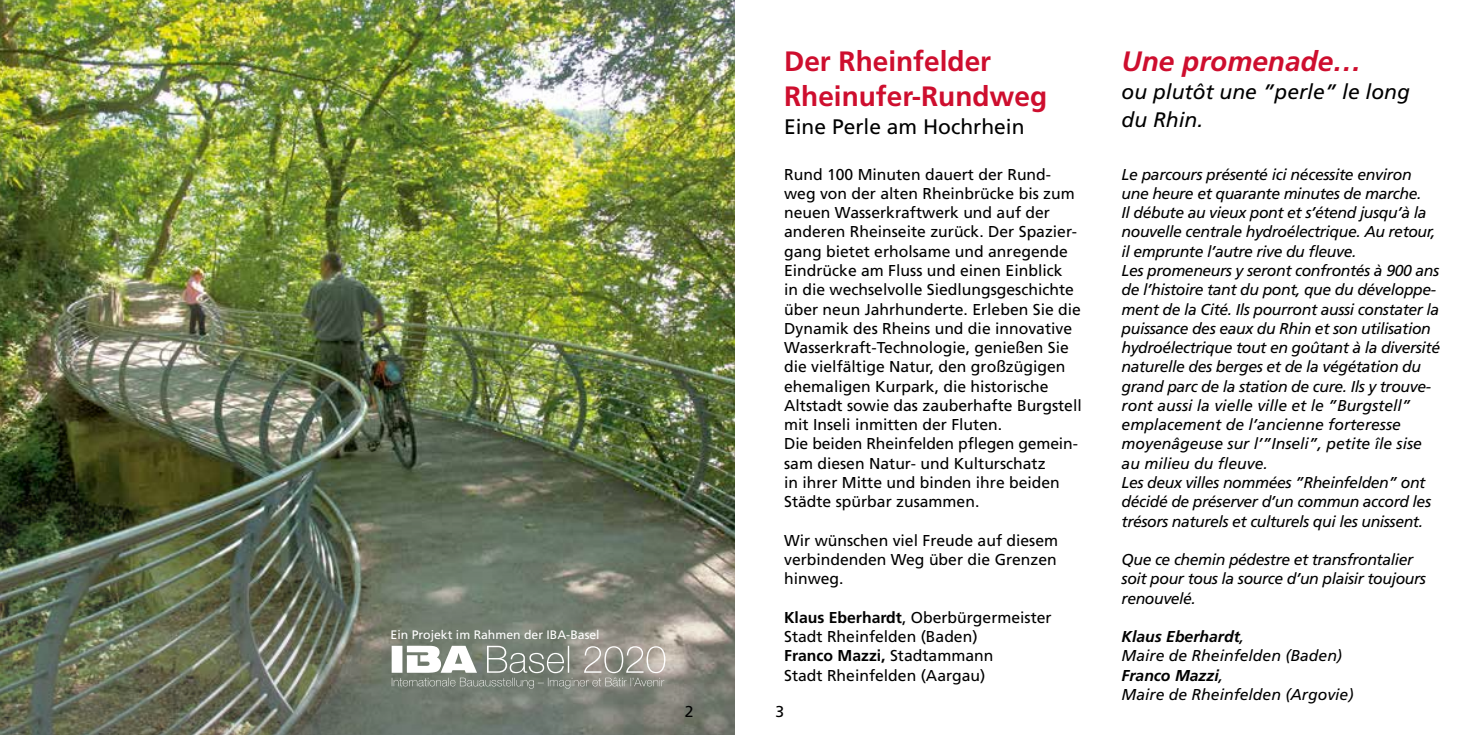
<style>
.page{position:relative;width:1469px;height:735px;background:#fff}
.page>*{position:absolute;margin:0;border:0;box-sizing:border-box;transform-origin:0 0}
.t1{font:700 28px/35px "Frutiger CE";color:#ce0e2e}
.t2{font:italic 700 28px "Frutiger CE";color:#ce0e2e}
.t3{font:italic 21px/28px "Frutiger CE";color:#000}
.t4{font:21px "Frutiger CE";color:#000}
.t5{font:italic 15.75px/19.2px "Frutiger";letter-spacing:-.025em;color:#000}
.t6{font:15.75px/19.2px "Frutiger";color:#000}
.t7{font:italic 15.75px/19.2px "Frutiger";color:#000}
.t8{font:12.25px "Frutiger";color:#fff}
.s1{font-weight:700}
</style>
<div class="page">
<img style="left:0;top:0;width:734px;height:314px">
<img style="left:0;top:314px;width:734px;height:420px">
<svg style="left:391px;top:645px;width:274px;height:43px"></svg>
<p class="t8" style="left:390px;top:626px;width:210px">Ein Projekt im Rahmen der IBA-Basel</p>
<h1 class="t1" style="left:784px;top:44px;width:264px">Der Rheinfelder<br>Rheinufer-Rundweg</h1>
<h2 class="t4" style="left:784px;top:114px;width:242px">Eine Perle am Hochrhein</h2>
<p class="t6" style="left:784px;top:164px;width:299px">Rund 100 Minuten dauert der Rund&shy;weg von der alten Rheinbrücke bis zum neuen Wasserkraftwerk und auf der anderen Rheinseite zurück. Der Spazier&shy;gang bietet erholsame und anregende Eindrücke am Fluss und einen Einblick<br>in die wechselvolle Siedlungsgeschichte über neun Jahrhunderte. Erleben Sie die Dynamik des Rheins und die innovative Wasserkraft-Technologie, genießen Sie die vielfältige Natur, den großzügigen ehemaligen Kurpark, die historische Altstadt sowie das zauberhafte Burgstell mit Inseli inmitten der Fluten.<br>Die beiden Rheinfelden pflegen gemein&shy;sam diesen Natur- und Kulturschatz<br>in ihrer Mitte und binden ihre beiden Städte spürbar zusammen.</p>
<p class="t6" style="left:784px;top:530px;width:275px;text-align:justify">Wir wünschen viel Freude auf diesem verbindenden Weg über die Grenzen hinweg.</p>
<p class="t6" style="left:784px;top:607px;width:269px"><span class="s1">Klaus Eberhardt</span>, Oberbürgermeister<br>Stadt Rheinfelden (Baden)<br><span class="s1">Franco Mazzi,</span> Stadtammann<br>Stadt Rheinfelden (Aargau)</p>
<p class="t6" style="left:685px;top:701px;width:10px">2</p>
<p class="t6" style="left:775px;top:701px;width:10px">3</p>
<h1 class="t2" style="left:1121px;top:45px;width:241px">Une promenade…</h1>
<h2 class="t3" style="left:1121px;top:78px;width:290px">ou plutôt une ”perle” le long du Rhin.</h2>
<p class="t5" style="left:1121px;top:165px;width:320px">Le parcours présenté ici nécessite environ une heure et quarante minutes de marche.<br>Il débute au vieux pont et s’étend jusqu’à la nouvelle centrale hydroélectrique. Au retour, il emprunte l’autre rive du fleuve.<br>Les promeneurs y seront confrontés à 900 ans de l’histoire tant du pont, que du développe&shy;ment de la Cité. Ils pourront aussi constater la puissance des eaux du Rhin et son utilisation hydroélectrique tout en goûtant à la diversité naturelle des berges et de la végétation du grand parc de la station de cure. Ils y trouve&shy;ront aussi la vielle ville et le ”Burgstell” emplacement de l’ancienne forteresse moyenâgeuse sur l’”Inseli”, petite île sise au milieu du fleuve.<br>Les deux villes nommées ”Rheinfelden” ont décidé de préserver d’un commun accord les trésors naturels et culturels qui les unissent.</p>
<p class="t5" style="left:1121px;top:549px;width:306px">Que ce chemin pédestre et transfrontalier soit pour tous la source d’un plaisir toujours renouvelé.</p>
<p class="t7" style="left:1121px;top:626px;width:233px"><span class="s1">Klaus Eberhardt</span>,<br>Maire de Rheinfelden (Baden)<br><span class="s1">Franco Mazzi</span>,<br>Maire de Rheinfelden (Argovie)</p>
</div>
